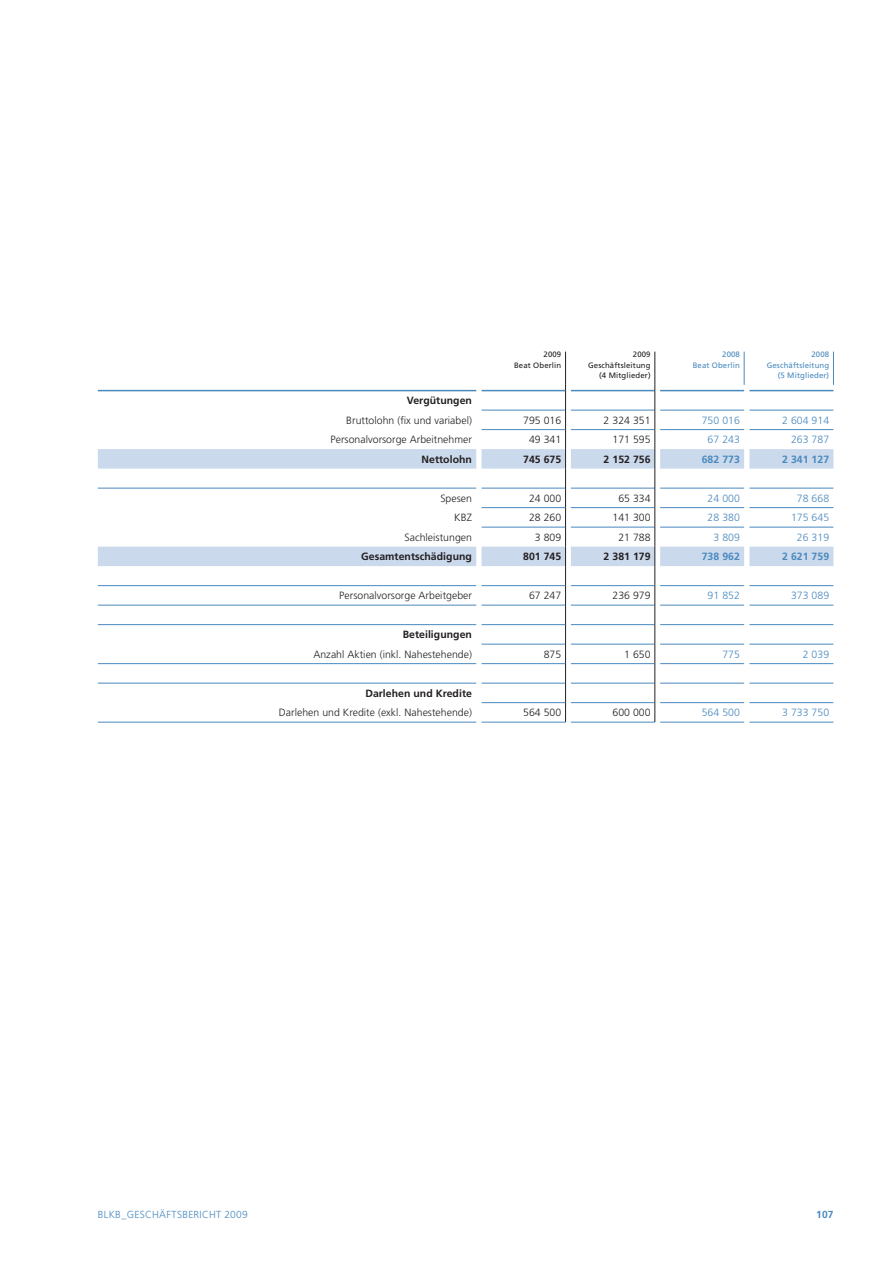
<style>
.page{position:relative;width:893px;height:1263px;background:#fff}
.page>*{position:absolute;margin:0;border:0;box-sizing:border-box;transform-origin:0 0}
.t1{font:300 10.5px/19.5px "Frutiger LT Std";letter-spacing:.005em;color:#231f20;text-align:right}
.t2{font:300 10.5px "Frutiger LT Std";letter-spacing:.005em;color:#4a89be}
.t3{font:700 10.5px "Frutiger LT Std";letter-spacing:.005em;color:#231f20}
.t4{font:700 10.5px "Frutiger LT Std";letter-spacing:.005em;color:#4a89be}
.t5{font:300 10.2px "Frutiger LT Std";letter-spacing:.035em;color:#4a89be}
.t6{font:700 10.2px "Frutiger LT Std";color:#4a89be}
.t7{font:7.8px/10.5px "Frutiger LT Std";letter-spacing:.015em;color:#231f20;text-align:right}
.t8{font:7.8px/10.5px "Frutiger LT Std";letter-spacing:.015em;color:#4a89be;text-align:right}
.s1{font-weight:700}
</style>
<div class="page">
<svg style="left:98px;top:449px;width:735px;height:117px"></svg>
<hr style="left:98px;top:722px;width:378px;height:1px;background:#4a89be">
<hr style="left:482px;top:722px;width:84px;height:1px;background:#4a89be">
<hr style="left:571px;top:722px;width:84px;height:1px;background:#4a89be">
<hr style="left:660px;top:722px;width:84px;height:1px;background:#4a89be">
<hr style="left:749px;top:722px;width:84px;height:1px;background:#4a89be">
<hr style="left:98px;top:390px;width:378px;height:1px;background:#4a89be">
<hr style="left:482px;top:390px;width:83px;height:1px;background:#4a89be">
<hr style="left:571px;top:390px;width:84px;height:1px;background:#4a89be">
<hr style="left:660px;top:390px;width:84px;height:1px;background:#4a89be">
<hr style="left:749px;top:390px;width:84px;height:1px;background:#4a89be">
<hr style="left:482px;top:410px;width:83px;height:1px;background:#4a89be">
<hr style="left:571px;top:410px;width:84px;height:1px;background:#4a89be">
<hr style="left:660px;top:410px;width:84px;height:1px;background:#4a89be">
<hr style="left:749px;top:410px;width:84px;height:1px;background:#4a89be">
<hr style="left:482px;top:429px;width:83px;height:1px;background:#4a89be">
<hr style="left:571px;top:429px;width:84px;height:1px;background:#4a89be">
<hr style="left:660px;top:429px;width:84px;height:1px;background:#4a89be">
<hr style="left:749px;top:429px;width:84px;height:1px;background:#4a89be">
<hr style="left:98px;top:488px;width:378px;height:1px;background:#4a89be">
<hr style="left:482px;top:488px;width:83px;height:1px;background:#4a89be">
<hr style="left:571px;top:488px;width:84px;height:1px;background:#4a89be">
<hr style="left:660px;top:488px;width:84px;height:1px;background:#4a89be">
<hr style="left:749px;top:488px;width:84px;height:1px;background:#4a89be">
<hr style="left:482px;top:507px;width:83px;height:1px;background:#4a89be">
<hr style="left:571px;top:507px;width:84px;height:1px;background:#4a89be">
<hr style="left:660px;top:507px;width:84px;height:1px;background:#4a89be">
<hr style="left:749px;top:507px;width:84px;height:1px;background:#4a89be">
<hr style="left:482px;top:527px;width:83px;height:1px;background:#4a89be">
<hr style="left:571px;top:527px;width:84px;height:1px;background:#4a89be">
<hr style="left:660px;top:527px;width:84px;height:1px;background:#4a89be">
<hr style="left:749px;top:527px;width:84px;height:1px;background:#4a89be">
<hr style="left:98px;top:585px;width:378px;height:1px;background:#4a89be">
<hr style="left:482px;top:585px;width:83px;height:1px;background:#4a89be">
<hr style="left:571px;top:585px;width:84px;height:1px;background:#4a89be">
<hr style="left:660px;top:585px;width:84px;height:1px;background:#4a89be">
<hr style="left:749px;top:585px;width:84px;height:1px;background:#4a89be">
<hr style="left:98px;top:605px;width:378px;height:1px;background:#4a89be">
<hr style="left:482px;top:605px;width:83px;height:1px;background:#4a89be">
<hr style="left:571px;top:605px;width:84px;height:1px;background:#4a89be">
<hr style="left:660px;top:605px;width:84px;height:1px;background:#4a89be">
<hr style="left:749px;top:605px;width:84px;height:1px;background:#4a89be">
<hr style="left:98px;top:624px;width:378px;height:1px;background:#4a89be">
<hr style="left:482px;top:624px;width:83px;height:1px;background:#4a89be">
<hr style="left:571px;top:624px;width:84px;height:1px;background:#4a89be">
<hr style="left:660px;top:624px;width:84px;height:1px;background:#4a89be">
<hr style="left:749px;top:624px;width:84px;height:1px;background:#4a89be">
<hr style="left:482px;top:644px;width:83px;height:1px;background:#4a89be">
<hr style="left:571px;top:644px;width:84px;height:1px;background:#4a89be">
<hr style="left:660px;top:644px;width:84px;height:1px;background:#4a89be">
<hr style="left:749px;top:644px;width:84px;height:1px;background:#4a89be">
<hr style="left:98px;top:663px;width:378px;height:1px;background:#4a89be">
<hr style="left:482px;top:663px;width:83px;height:1px;background:#4a89be">
<hr style="left:571px;top:663px;width:84px;height:1px;background:#4a89be">
<hr style="left:660px;top:663px;width:84px;height:1px;background:#4a89be">
<hr style="left:749px;top:663px;width:84px;height:1px;background:#4a89be">
<hr style="left:98px;top:683px;width:378px;height:1px;background:#4a89be">
<hr style="left:482px;top:683px;width:83px;height:1px;background:#4a89be">
<hr style="left:571px;top:683px;width:84px;height:1px;background:#4a89be">
<hr style="left:660px;top:683px;width:84px;height:1px;background:#4a89be">
<hr style="left:749px;top:683px;width:84px;height:1px;background:#4a89be">
<hr style="left:482px;top:702px;width:83px;height:1px;background:#4a89be">
<hr style="left:571px;top:702px;width:84px;height:1px;background:#4a89be">
<hr style="left:660px;top:702px;width:84px;height:1px;background:#4a89be">
<hr style="left:749px;top:702px;width:84px;height:1px;background:#4a89be">
<hr style="left:565px;top:352px;width:1px;height:33px;background:#231f20">
<hr style="left:655px;top:352px;width:1px;height:33px;background:#231f20">
<svg style="left:565px;top:385px;width:1px;height:337px"></svg>
<svg style="left:655px;top:385px;width:1px;height:337px"></svg>
<hr style="left:744px;top:352px;width:1px;height:33px;background:#4a89be">
<hr style="left:833px;top:352px;width:1px;height:33px;background:#4a89be">
<p class="t1" style="left:346px;top:392px;width:127px"><span class="s1">Vergütungen<br></span>Bruttolohn (fix und variabel)</p>
<p class="t7" style="left:514px;top:350px;width:49px">2009<br>Beat Oberlin</p>
<p class="t7" style="left:588px;top:350px;width:64px">2009<br>Geschäftsleitung (4 Mitglieder)</p>
<p class="t8" style="left:693px;top:350px;width:49px">2008<br>Beat Oberlin</p>
<p class="t8" style="left:767px;top:350px;width:64px">2008<br>Geschäftsleitung (5 Mitglieder)</p>
<p class="t1" style="left:523px;top:411px;width:40px">795 016</p>
<p class="t1" style="left:604px;top:411px;width:48px">2 324 351</p>
<p class="t2" style="left:702px;top:416px;width:40px">750 016</p>
<p class="t2" style="left:782px;top:416px;width:48px">2 604 914</p>
<p class="t1" style="left:330px;top:431px;width:143px">Personalvorsorge Arbeitnehmer</p>
<p class="t1" style="left:529px;top:431px;width:34px">49 341</p>
<p class="t1" style="left:612px;top:431px;width:40px">171 595</p>
<p class="t2" style="left:708px;top:435px;width:34px">67 243</p>
<p class="t2" style="left:791px;top:435px;width:40px">263 787</p>
<p class="t3" style="left:422px;top:455px;width:52px">Nettolohn</p>
<p class="t3" style="left:523px;top:455px;width:40px">745 675</p>
<p class="t3" style="left:604px;top:455px;width:48px">2 152 756</p>
<p class="t4" style="left:702px;top:455px;width:40px">682 773</p>
<p class="t4" style="left:782px;top:455px;width:48px">2 341 127</p>
<p class="t1" style="left:440px;top:489px;width:33px">Spesen</p>
<p class="t1" style="left:529px;top:489px;width:34px">24 000</p>
<p class="t1" style="left:618px;top:489px;width:34px">65 334</p>
<p class="t2" style="left:708px;top:494px;width:34px">24 000</p>
<p class="t2" style="left:797px;top:494px;width:34px">78 668</p>
<p class="t1" style="left:454px;top:509px;width:19px">KBZ</p>
<p class="t1" style="left:529px;top:509px;width:34px">28 260</p>
<p class="t1" style="left:612px;top:509px;width:40px">141 300</p>
<p class="t2" style="left:708px;top:513px;width:34px">28 380</p>
<p class="t2" style="left:791px;top:513px;width:40px">175 645</p>
<p class="t1" style="left:404px;top:528px;width:69px">Sachleistungen</p>
<p class="t1" style="left:535px;top:528px;width:28px">3 809</p>
<p class="t1" style="left:618px;top:528px;width:34px">21 788</p>
<p class="t2" style="left:713px;top:533px;width:28px">3 809</p>
<p class="t2" style="left:797px;top:533px;width:34px">26 319</p>
<p class="t3" style="left:361px;top:552px;width:112px">Gesamtentschädigung</p>
<p class="t3" style="left:523px;top:552px;width:40px">801 745</p>
<p class="t3" style="left:604px;top:552px;width:48px">2 381 179</p>
<p class="t4" style="left:702px;top:552px;width:40px">738 962</p>
<p class="t4" style="left:782px;top:552px;width:48px">2 621 759</p>
<p class="t1" style="left:339px;top:587px;width:134px">Personalvorsorge Arbeitgeber</p>
<p class="t1" style="left:529px;top:587px;width:34px">67 247</p>
<p class="t1" style="left:612px;top:587px;width:40px">236 979</p>
<p class="t2" style="left:708px;top:591px;width:34px">91 852</p>
<p class="t2" style="left:791px;top:591px;width:40px">373 089</p>
<p class="t1" style="left:313px;top:626px;width:160px"><span class="s1">Beteiligungen<br></span>Anzahl Aktien (inkl. Nahestehende)</p>
<p class="t1" style="left:544px;top:645px;width:19px">875</p>
<p class="t1" style="left:624px;top:645px;width:28px">1 650</p>
<p class="t2" style="left:722px;top:650px;width:19px">775</p>
<p class="t2" style="left:803px;top:650px;width:28px">2 039</p>
<p class="t1" style="left:279px;top:684px;width:195px"><span class="s1">Darlehen und Kredite<br></span>Darlehen und Kredite (exkl. Nahestehende)</p>
<p class="t1" style="left:523px;top:704px;width:40px">564 500</p>
<p class="t1" style="left:612px;top:704px;width:40px">600 000</p>
<p class="t2" style="left:702px;top:708px;width:40px">564 500</p>
<p class="t2" style="left:782px;top:708px;width:48px">3 733 750</p>
<p class="t5" style="left:98px;top:1211px;width:152px">BLKB_GESCHÄFTSBERICHT 2009</p>
<p class="t6" style="left:816px;top:1210px;width:19px">107</p>
</div>
